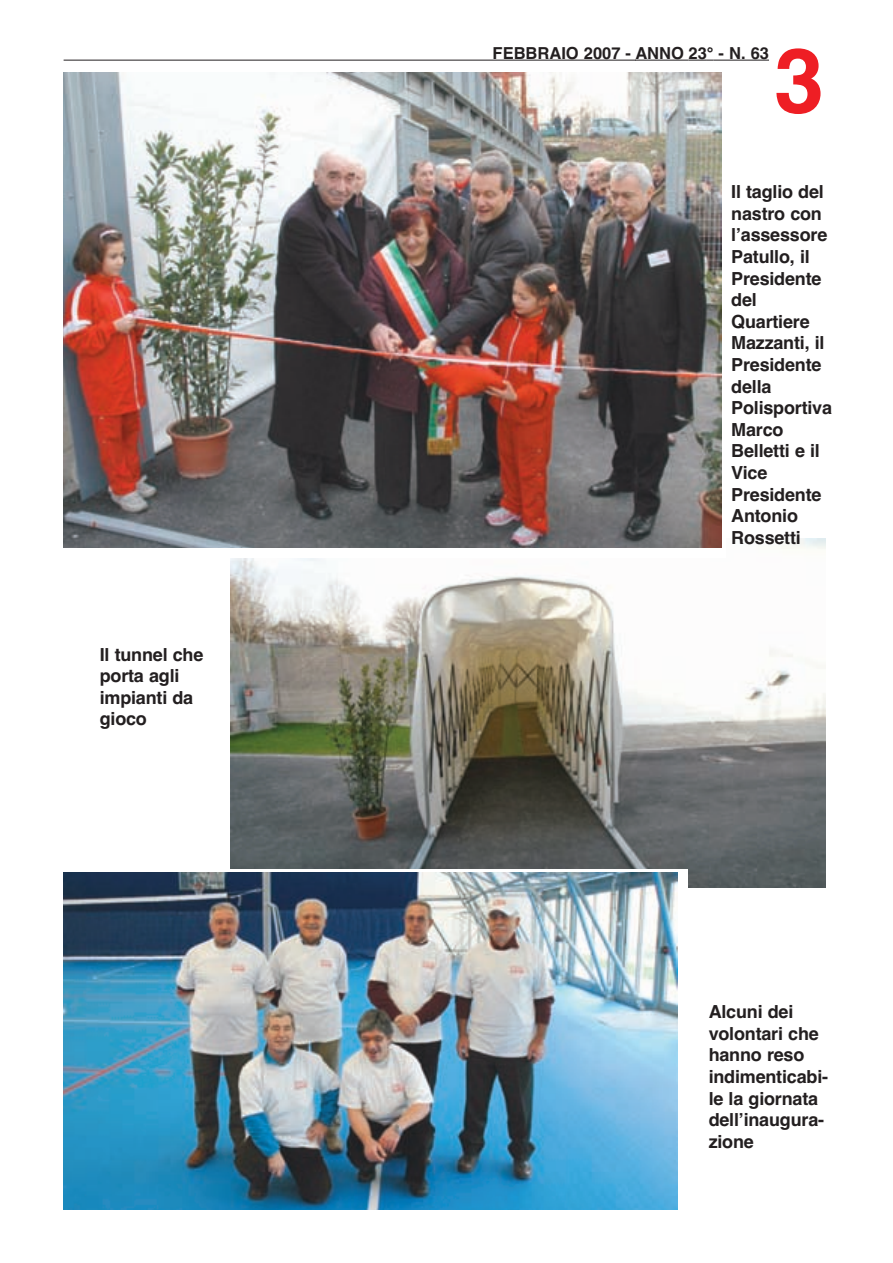
<style>
.page{position:relative;width:893px;height:1263px;background:#fff}
.page>*{position:absolute;margin:0;border:0;box-sizing:border-box;transform-origin:0 0}
.t1{font:700 90px "Helvetica";color:#ee1e24}
.t2{font:700 18px/21.6px "Helvetica";letter-spacing:-.01em;color:#231f20}
.t3{font:700 16.5px "Helvetica";color:#231f20}
</style>
<div class="page">
<hr style="left:64px;top:60px;width:572px;height:1px;background:#231f20">
<hr style="left:635px;top:60px;width:49px;height:1px;background:#231f20">
<svg style="left:684px;top:60px;width:29px;height:1px"></svg>
<hr style="left:713px;top:60px;width:56px;height:1px;background:#231f20">
<img style="left:230px;top:538px;width:595px;height:349px">
<div style="left:64px;top:869px;width:624px;height:347px;background:#fff"></div>
<img style="left:64px;top:872px;width:613px;height:337px">
<div style="left:64px;top:72px;width:662px;height:486px;background:#fff"></div>
<img style="left:64px;top:72px;width:657px;height:476px">
<p class="t2" style="left:100px;top:645px;width:105px">Il tunnel che porta agli impianti da gioco</p>
<p class="t3" style="left:492px;top:47px;width:278px">FEBBRAIO 2007 - ANNO 23° - N. 63</p>
<h1 class="t1" style="left:774px;top:48px;width:52px">3</h1>
<p class="t2" style="left:731px;top:183px;width:102px">Il taglio del nastro con l’assessore<br>Patullo, il<br>Presidente del<br>Quartiere<br>Mazzanti, il<br>Presidente della<br>Polisportiva<br>Marco<br>Belletti e il<br>Vice<br>Presidente<br>Antonio<br>Rossetti</p>
<p class="t2" style="left:708px;top:1003px;width:121px">Alcuni dei volontari che hanno reso indimenticabi&shy;le la giornata dell’inaugura&shy;zione</p>
</div>
